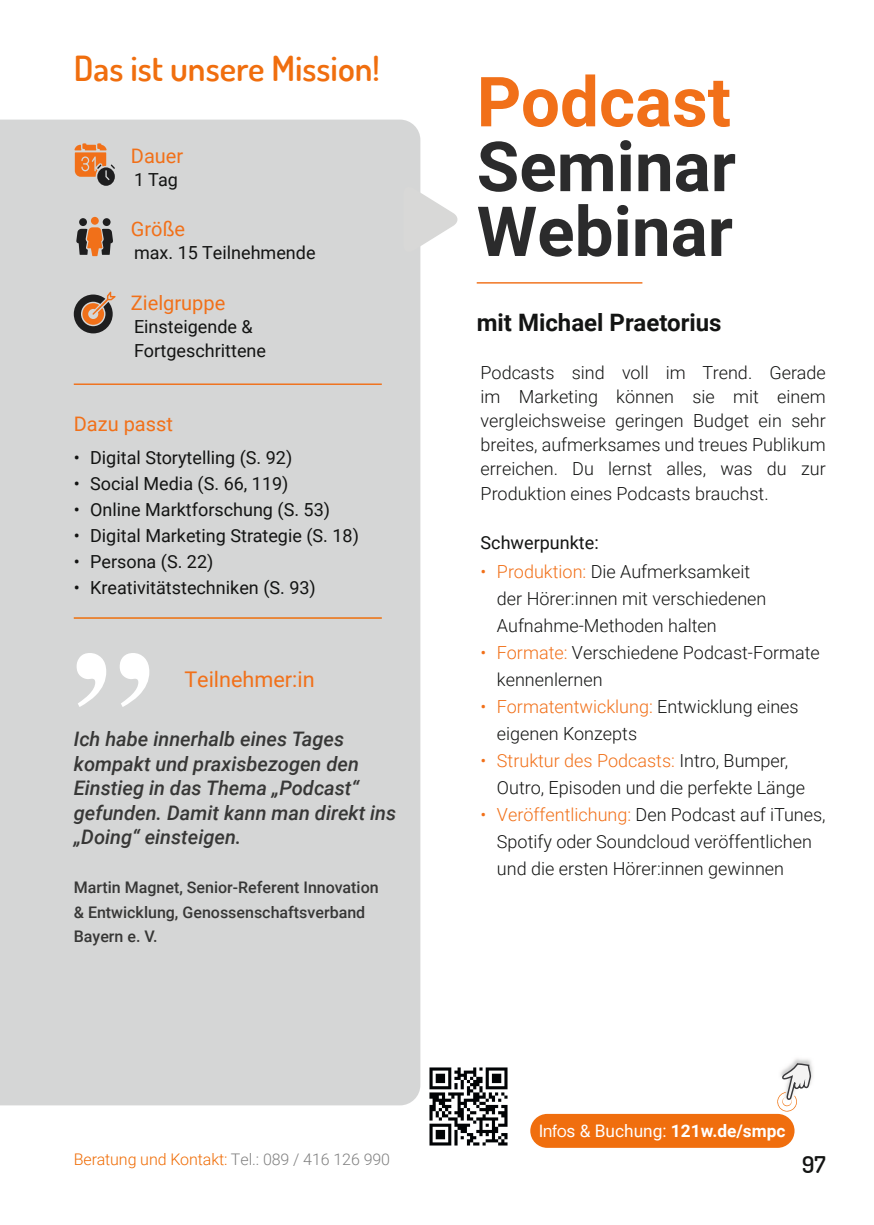
<style>
.page{position:relative;width:874px;height:1225px;background:#fff}
.page>*{position:absolute;margin:0;border:0;box-sizing:border-box;transform-origin:0 0}
.t1{font:700 69.2px "Roboto";color:#2b2b2c}
.t2{font:700 69.2px "Roboto";color:#f17019}
.t3{font:600 34.6px "Dosis";color:#f06e0e}
.t4{font:700 24px "Roboto";color:#131413}
.t5{font:600 23px "Dosis";color:#131413}
.t6{font:21.6px "Roboto";color:#f17019}
.t7{font:italic 500 20px/24.4px "Roboto";color:#373736}
.t8{font:20px "Roboto";color:#f17019}
.t9{font:300 18px/27px "Roboto";color:#131413}
.t10{font:18px/24.4px "Roboto";color:#131413}
.t11{font:700 17.2px "Roboto";color:#fff}
.t12{font:500 16px/24.4px "Roboto";color:#373736}
.t13{font:300 16px "Roboto";letter-spacing:-.005em;color:#ef6b04}
.s1{color:#f17019}
.s2{font-family:"N Haas Grotesk DS Pro 55 Rg";font-weight:400}
.s3{font-weight:400}
.s4{color:#818181}
</style>
<div class="page">
<div style="left:0;top:120px;width:420px;height:985px;background:#d5d6d6"></div>
<svg style="left:74px;top:143px;width:41px;height:43px;background:#c6916e"></svg>
<div style="left:79px;top:218px;width:8px;height:8px;background:#1e1e1f;border-radius:50%"></div>
<div style="left:103px;top:218px;width:7px;height:8px;background:#1e1e1f;border-radius:50%"></div>
<div style="left:91px;top:217px;width:8px;height:8px;background:#f17019;border-radius:50%"></div>
<svg style="left:76px;top:227px;width:37px;height:29px"></svg>
<svg style="left:74px;top:291px;width:42px;height:42px;background:#937b6b"></svg>
<hr style="left:74px;top:383px;width:307px;height:2px;background:#f17019">
<hr style="left:74px;top:617px;width:307px;height:2px;background:#ef6b04">
<svg style="left:77px;top:653px;width:72px;height:54px"></svg>
<svg style="left:403px;top:185px;width:55px;height:69px"></svg>
<div style="left:530px;top:1114px;width:264px;height:33px;background:#f06e0e;border-radius:17px"></div>
<img style="left:793px;top:1058px;width:20px;height:24px">
<svg style="left:777px;top:1062px;width:34px;height:50px"></svg>
<hr style="left:476px;top:282px;width:166px;height:1px;background:#f17019">
<img style="left:429px;top:1067px;width:79px;height:79px">
<h2 class="t3" style="left:74px;top:46px;width:307px">Das ist unsere Mission!</h2>
<p class="t8" style="left:131px;top:142px;width:54px">Dauer</p>
<p class="t10" style="left:134px;top:167px;width:45px">1 Tag</p>
<p class="t8" style="left:131px;top:215px;width:56px">Größe</p>
<p class="t10" style="left:134px;top:240px;width:183px">max. 15 Teilnehmende</p>
<p class="t8" style="left:131px;top:288px;width:96px">Zielgruppe</p>
<p class="t10" style="left:134px;top:313px;width:133px">Einsteigende &amp;<br>Fortgeschrittene</p>
<p class="t8" style="left:74px;top:409px;width:101px">Dazu passt</p>
<p class="t10" style="left:74px;top:445px;width:220px">• Digital Storytelling (S. 92)</p>
<p class="t10" style="left:74px;top:471px;width:216px">• Social Media (S. 66, 119)</p>
<p class="t10" style="left:74px;top:497px;width:258px">• Online Marktforschung (S. 53)</p>
<p class="t10" style="left:74px;top:523px;width:286px">• Digital Marketing Strategie (S. 18)</p>
<p class="t10" style="left:74px;top:549px;width:141px">• Persona (S. 22)</p>
<p class="t10" style="left:74px;top:575px;width:243px">• Kreativitätstechniken (S. 93)</p>
<p class="t6" style="left:184px;top:664px;width:132px">Teilnehmer:in</p>
<p class="t7" style="left:74px;top:726px;width:324px">Ich habe innerhalb eines Tages kompakt und praxisbezogen den<br>Einstieg in das Thema „Podcast“ gefunden. Damit kann man direkt ins „Doing“ einsteigen.</p>
<p class="t12" style="left:74px;top:874px;width:306px">Martin Magnet, Senior-Referent Innovation &amp; Entwicklung, Genossenschaftsverband<br>Bayern e. V.</p>
<p class="t2" style="left:476px;top:53px;width:256px">Podcast</p>
<p class="t1" style="left:476px;top:118px;width:261px">Seminar</p>
<p class="t1" style="left:476px;top:183px;width:258px">Webinar</p>
<p class="t4" style="left:476px;top:306px;width:246px">mit Michael Praetorius</p>
<p class="t9" style="left:480px;top:360px;width:346px;line-height:24px;text-align:justify">Podcasts sind voll im Trend. Gerade im Marketing können sie mit einem vergleichsweise geringen Budget ein sehr breites, aufmerksames und treues Publikum erreichen. Du lernst alles, was du zur Produktion eines Podcasts brauchst.</p>
<p class="t10" style="left:480px;top:529px;width:120px">Schwerpunkte:</p>
<p class="t9" style="left:496px;top:557px;width:271px;text-indent:-16px"><span class="s1">• Produktion:</span> Die Aufmerksamkeit der Hörer:innen mit verschiedenen<br>Aufnahme-Methoden halten</p>
<p class="t9" style="left:496px;top:638px;width:324px;text-indent:-16px"><span class="s1">• Formate:</span> Verschiedene Podcast-Formate kennenlernen</p>
<p class="t9" style="left:496px;top:692px;width:303px;text-indent:-16px"><span class="s1">• Formatentwicklung:</span> Entwicklung eines eigenen Konzepts</p>
<p class="t9" style="left:496px;top:746px;width:309px;text-indent:-16px"><span class="s1">• Struktur des Podcasts:</span> Intro, Bumper,<br>Outro, Episoden und die perfekte Länge</p>
<p class="t9" style="left:496px;top:800px;width:330px;text-indent:-16px"><span class="s1">• Veröffentlichung:</span> Den Podcast auf iTunes,<br>Spotify oder Soundcloud veröffentlichen und die ersten Hörer:innen gewinnen</p>
<p class="t11" style="left:539px;top:1118px;width:248px"><span class="s2">Info</span><span class="s3">s &amp; Buchung:</span> 121w.de/smpc</p>
<p class="t13" style="left:74px;top:1148px;width:318px">Beratung und Kontakt: <span class="s4">Tel.: 089 / 416 126 990</span></p>
<p class="t5" style="left:801px;top:1149px;width:25px">97</p>
</div>
